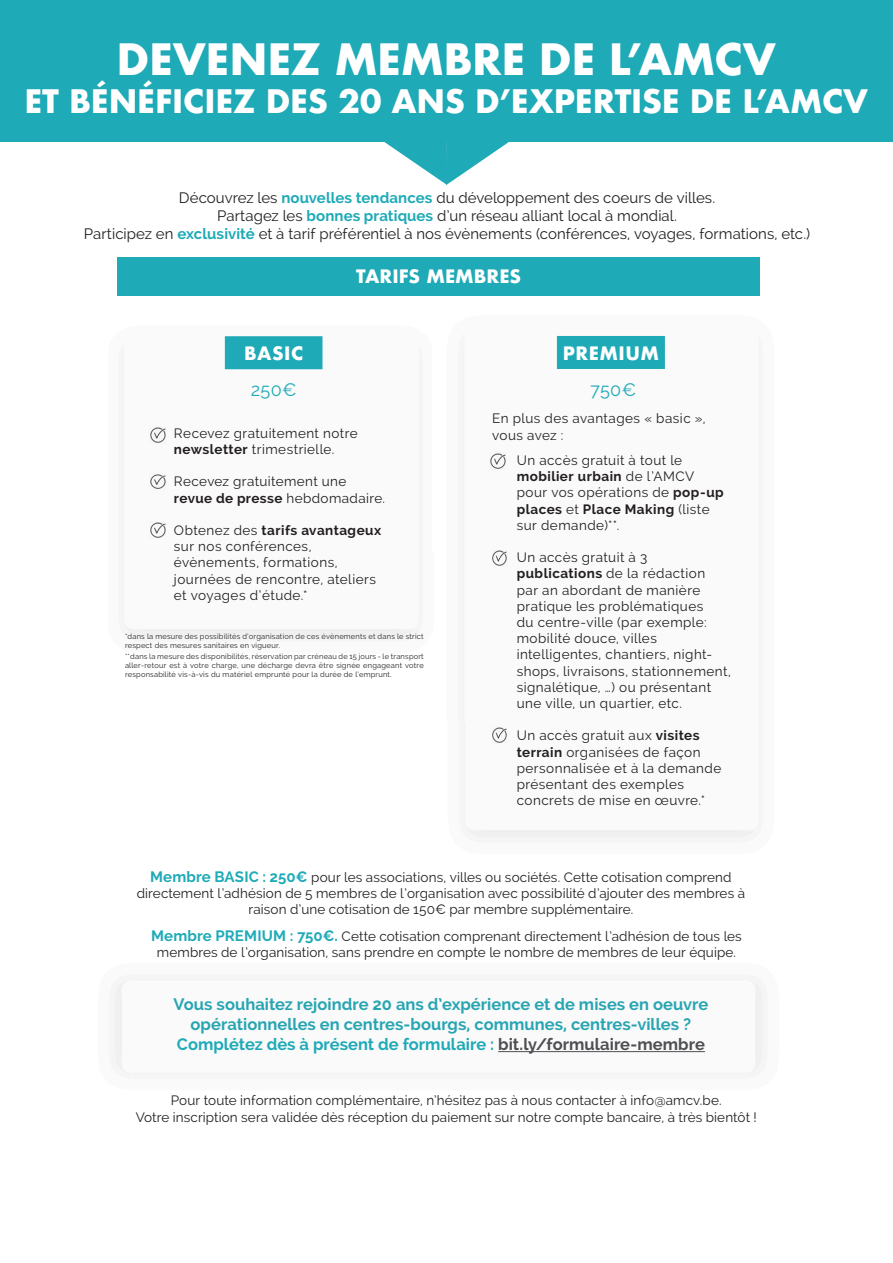
<style>
.page{position:relative;width:893px;height:1263px;background:#fff}
.page>*{position:absolute;margin:0;border:0;box-sizing:border-box;transform-origin:0 0}
.t1{font:700 42px "Futura";letter-spacing:-.01em;color:#fff}
.t2{font:700 31.5px "Futura";letter-spacing:-.005em;color:#fff}
.t3{font:700 18px "Futura";letter-spacing:.005em;color:#fff}
.t4{font:18px "Raleway";letter-spacing:.01em;color:#1eaab7}
.t5{font:700 18px "Futura";letter-spacing:.025em;color:#fff}
.t6{font:700 16.5px/19.8px "Raleway";color:#28a5b2;text-align:center}
.t7{font:700 16.5px "Raleway";color:#1eaab7}
.t8{font:15px "Raleway";letter-spacing:.005em;color:#231f20}
.t9{font:13.5px/16.2px "Raleway";letter-spacing:.02em;color:#231f20}
.t10{font:7.5px/9px "Raleway";letter-spacing:.025em;color:#231f20;text-align:justify}
.s1{font-weight:700;color:#1eaab7}
.s2{font-weight:700}
.s3{font-weight:700;font-size:15px;color:#1eaab7}
.s4{color:#4e4f52}
</style>
<div class="page">
<div style="left:0;top:0;width:893px;height:141px;background:#1eaab7"></div>
<div style="left:117px;top:257px;width:643px;height:38px;background:#1eaab7"></div>
<div style="left:557px;top:336px;width:108px;height:33px;background:#1eaab7"></div>
<img style="left:490px;top:453px;width:16px;height:16px">
<img style="left:492px;top:550px;width:15px;height:16px">
<img style="left:491px;top:727px;width:17px;height:17px">
<div style="left:225px;top:336px;width:97px;height:33px;background:#1eaab7"></div>
<img style="left:150px;top:427px;width:16px;height:16px">
<img style="left:150px;top:474px;width:16px;height:15px">
<img style="left:150px;top:522px;width:16px;height:16px">
<svg style="left:383px;top:141px;width:127px;height:44px"></svg>
<img style="left:548px;top:999px;width:189px;height:54px">
<img style="left:140px;top:1000px;width:392px;height:54px">
<hr style="left:498px;top:1051px;width:207px;height:1px;background:#4e4f52">
<p class="t1" style="left:117px;top:29px;width:661px">DEVENEZ MEMBRE DE L’AMCV</p>
<p class="t2" style="left:24px;top:78px;width:845px">ET BÉNÉFICIEZ DES 20 ANS D’EXPERTISE DE L’AMCV</p>
<p class="t8" style="left:179px;top:189px;width:538px">Découvrez les <span class="s1">nouvelles tendances</span> du développement des coeurs de villes.</p>
<p class="t8" style="left:217px;top:207px;width:461px">Partagez les <span class="s1">bonnes pratiques</span> d’un réseau alliant local à mondial.</p>
<p class="t8" style="left:84px;top:225px;width:728px">Participez en <span class="s1">exclusivité</span> et à tarif préférentiel à nos évènements (conférences, voyages, formations, etc.)</p>
<p class="t3" style="left:244px;top:340px;width:60px">BASIC</p>
<p class="t3" style="left:356px;top:263px;width:166px">TARIFS MEMBRES</p>
<p class="t5" style="left:563px;top:340px;width:98px">PREMIUM</p>
<p class="t4" style="left:251px;top:379px;width:47px">250€</p>
<p class="t4" style="left:590px;top:379px;width:47px">750€</p>
<p class="t9" style="left:174px;top:425px;width:185px">Recevez gratuitement notre <span class="s2">newsletter</span> trimestrielle.</p>
<p class="t9" style="left:174px;top:474px;width:213px">Recevez gratuitement une <span class="s2">revue de presse</span> hebdomadaire.</p>
<p class="t9" style="left:174px;top:522px;width:209px">Obtenez des <span class="s2">tarifs avantageux </span>sur nos conférences, évènements, formations, journées de rencontre, ateliers et voyages d’étude.*</p>
<p class="t10" style="left:125px;top:631px;width:300px">*dans la mesure des possibilités d’organisation de ces évènements et dans le strict respect des mesures sanitaires en vigueur.</p>
<p class="t10" style="left:125px;top:652px;width:300px">**dans la mesure des disponibilités, réservation par créneau de 15 jours - le transport aller-retour est à votre charge, une décharge devra être signée engageant votre responsabilité vis-à-vis du matériel emprunté pour la durée de l’emprunt.</p>
<p class="t9" style="left:492px;top:410px;width:215px">En plus des avantages « basic », vous avez :</p>
<p class="t9" style="left:517px;top:452px;width:209px">Un accès gratuit à tout le <span class="s2">mobilier urbain</span> de l’AMCV pour vos opérations de <span class="s2">pop-up places</span> et <span class="s2">Place Making</span> (liste sur demande)**.</p>
<p class="t9" style="left:517px;top:549px;width:216px">Un accès gratuit à 3 <span class="s2">publications</span> de la rédaction<br>par an abordant de manière pratique les problématiques<br>du centre-ville (par exemple: mobilité douce, villes intelligentes, chantiers, night&shy;shops, livraisons, stationnement, signalétique, …) ou présentant une ville, un quartier, etc.</p>
<p class="t9" style="left:517px;top:727px;width:206px">Un accès gratuit aux <span class="s2">visites terrain</span> organisées de façon personnalisée et à la demande présentant des exemples concrets de mise en œuvre.*</p>
<p class="t9" style="left:137px;top:869px;width:610px;text-align:center"><span class="s3">Membre BASIC : 250€</span> pour les associations, villes ou sociétés. Cette cotisation comprend directement l’adhésion de 5 membres de l’organisation avec possibilité d’ajouter des membres à raison d’une cotisation de 150€ par membre supplémentaire.</p>
<p class="t9" style="left:151px;top:928px;width:592px;text-align:center"><span class="s3">Membre PREMIUM : 750€.</span> Cette cotisation comprenant directement l’adhésion de tous les membres de l’organisation, sans prendre en compte le nombre de membres de leur équipe.</p>
<p class="t6" style="left:174px;top:995px;width:536px">Vous souhaitez rejoindre 20 ans d’expérience et de mises en oeuvre opérationnelles en centres-bourgs, communes, centres-villes ?</p>
<p class="t7" style="left:177px;top:1035px;width:529px">Complétez dès à présent de formulaire : <span class="s4">bit.ly/formulaire-membre</span></p>
<p class="t9" style="left:171px;top:1092px;width:552px">Pour toute information complémentaire, n’hésitez pas à nous contacter à info@amcv.be.</p>
<p class="t9" style="left:136px;top:1109px;width:623px">Votre inscription sera validée dès réception du paiement sur notre compte bancaire, à très bientôt !</p>
</div>
